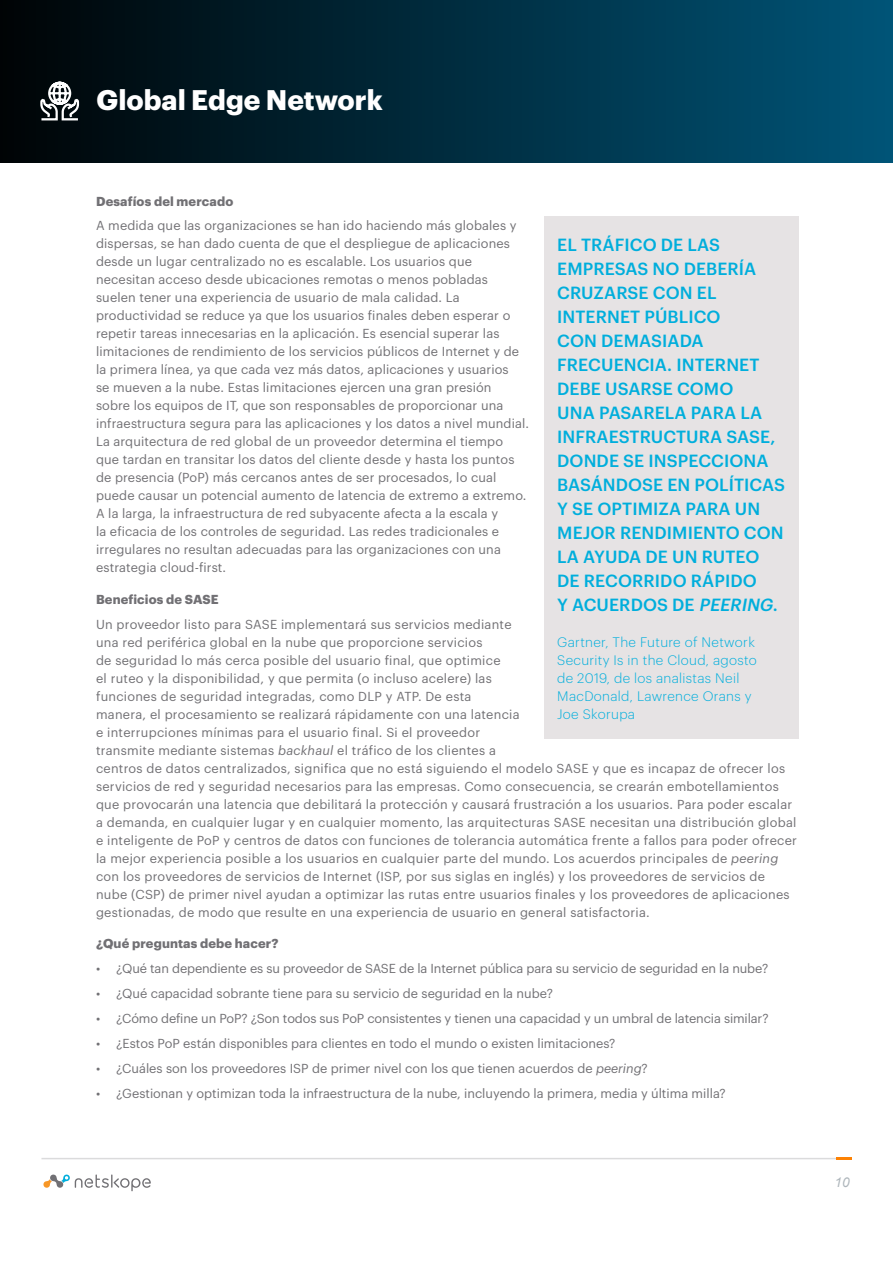
<style>
.page{position:relative;width:893px;height:1263px;background:#fff}
.page>*{position:absolute;margin:0;border:0;box-sizing:border-box;transform-origin:0 0}
.main_headline_title{font:700 27.75px "Graphik";color:#fff}
.callout{font:500 17.25px/24px "Graphik";letter-spacing:.005em;color:#00aedc}
.callout-2{font:300 13.5px/18px "Graphik";letter-spacing:.025em;color:#00aedc}
.t1{font:italic 13.5px "Arial";color:#aeb6bb}
.body_copy{font:12.75px/18px "Graphik";letter-spacing:.01em;color:#717074}
.body_copy-2{font:12.75px "Graphik";letter-spacing:-.01em;color:#717074}
.subhead_II{font:700 12.75px "Graphik";letter-spacing:.01em;color:#717074}
.s1{font-style:italic}
</style>
<div class="page">
<svg style="left:43px;top:1174px;width:108px;height:17px"></svg>
<hr style="left:41px;top:1158px;width:810px;height:1px;background:#717074">
<svg style="left:836px;top:1157px;width:15px;height:2px"></svg>
<div style="left:0;top:0;width:893px;height:163px;background:linear-gradient(to right,#000305,#005477)"></div>
<div style="left:544px;top:216px;width:255px;height:523px;background:#e6e3e4"></div>
<svg style="left:38px;top:81px;width:43px;height:41px"></svg>
<p class="main_headline_title" style="left:97px;top:78px;width:288px">Global Edge Network</p>
<p class="subhead_II" style="left:96px;top:191px;width:139px">Desafíos del mercado</p>
<p class="body_copy" style="left:96px;top:216px;width:435px">A medida que las organizaciones se han ido haciendo más globales y dispersas, se han dado cuenta de que el despliegue de aplicaciones desde un lugar centralizado no es escalable. Los usuarios que necesitan acceso desde ubicaciones remotas o menos pobladas suelen tener una experiencia de usuario de mala calidad. La productividad se reduce ya que los usuarios finales deben esperar o repetir tareas innecesarias en la aplicación. Es esencial superar las limitaciones de rendimiento de los servicios públicos de Internet y de la primera línea, ya que cada vez más datos, aplicaciones y usuarios<br>se mueven a la nube. Estas limitaciones ejercen una gran presión<br>sobre los equipos de IT, que son responsables de proporcionar una infraestructura segura para las aplicaciones y los datos a nivel mundial.<br>La arquitectura de red global de un proveedor determina el tiempo que tardan en transitar los datos del cliente desde y hasta los puntos de presencia (PoP) más cercanos antes de ser procesados, lo cual puede causar un potencial aumento de latencia de extremo a extremo.<br>A la larga, la infraestructura de red subyacente afecta a la escala y<br>la eficacia de los controles de seguridad. Las redes tradicionales e irregulares no resultan adecuadas para las organizaciones con una estrategia cloud-first.</p>
<p class="subhead_II" style="left:96px;top:589px;width:124px">Beneficios de SASE</p>
<p class="body_copy" style="left:96px;top:614px;width:702px">Un proveedor listo para SASE implementará sus servicios mediante<br>una red periférica global en la nube que proporcione servicios<br>de seguridad lo más cerca posible del usuario final, que optimice<br>el ruteo y la disponibilidad, y que permita (o incluso acelere) las<br>funciones de seguridad integradas, como DLP y ATP. De esta<br>manera, el procesamiento se realizará rápidamente con una latencia<br>e interrupciones mínimas para el usuario final. Si el proveedor<br>transmite mediante sistemas <span class="s1">backhaul</span> el tráfico de los clientes a<br>centros de datos centralizados, significa que no está siguiendo el modelo SASE y que es incapaz de ofrecer los servicios de red y seguridad necesarios para las empresas. Como consecuencia, se crearán embotellamientos que provocarán una latencia que debilitará la protección y causará frustración a los usuarios. Para poder escalar a demanda, en cualquier lugar y en cualquier momento, las arquitecturas SASE necesitan una distribución global e inteligente de PoP y centros de datos con funciones de tolerancia automática frente a fallos para poder ofrecer la mejor experiencia posible a los usuarios en cualquier parte del mundo. Los acuerdos principales de <span class="s1">peering </span>con los proveedores de servicios de Internet (ISP, por sus siglas en inglés) y los proveedores de servicios de nube (CSP) de primer nivel ayudan a optimizar las rutas entre usuarios finales y los proveedores de aplicaciones gestionadas, de modo que resulte en una experiencia de usuario en general satisfactoria.</p>
<p class="subhead_II" style="left:96px;top:934px;width:184px">¿Qué preguntas debe hacer?</p>
<p class="body_copy-2" style="left:96px;top:959px;width:674px">• ¿Qué tan dependiente es su proveedor de SASE de la Internet pública para su servicio de seguridad en la nube?</p>
<p class="body_copy" style="left:96px;top:983px;width:459px">• ¿Qué capacidad sobrante tiene para su servicio de seguridad en la nube?</p>
<p class="body_copy-2" style="left:96px;top:1009px;width:674px">• ¿Cómo define un PoP? ¿Son todos sus PoP consistentes y tienen una capacidad y un umbral de latencia similar?</p>
<p class="body_copy" style="left:96px;top:1034px;width:521px">• ¿Estos PoP están disponibles para clientes en todo el mundo o existen limitaciones?</p>
<p class="body_copy" style="left:96px;top:1059px;width:553px">• ¿Cuáles son los proveedores ISP de primer nivel con los que tienen acuerdos de <span class="s1">peering</span>?</p>
<p class="body_copy" style="left:96px;top:1084px;width:631px">• ¿Gestionan y optimizan toda la infraestructura de la nube, incluyendo la primera, media y última milla?</p>
<p class="callout" style="left:557px;top:231px;width:229px">EL TRÁFICO DE LAS<br>EMPRESAS NO DEBERÍA<br>CRUZARSE CON EL<br>INTERNET PÚBLICO<br>CON DEMASIADA<br>FRECUENCIA. INTERNET<br>DEBE USARSE COMO<br>UNA PASARELA PARA LA<br>INFRAESTRUCTURA SASE,<br>DONDE SE INSPECCIONA<br>BASÁNDOSE EN POLÍTICAS<br>Y SE OPTIMIZA PARA UN<br>MEJOR RENDIMIENTO CON<br>LA AYUDA DE UN RUTEO<br>DE RECORRIDO RÁPIDO<br>Y ACUERDOS DE <span class="s1">PEERING</span>.</p>
<p class="callout-2" style="left:557px;top:632px;width:201px">Gartner, The Future of Network<br>Security Is in the Cloud, agosto de 2019, de los analistas Neil<br>MacDonald, Lawrence Orans y<br>Joe Skorupa</p>
<p class="t1" style="left:835px;top:1173px;width:17px">10</p>
</div>
